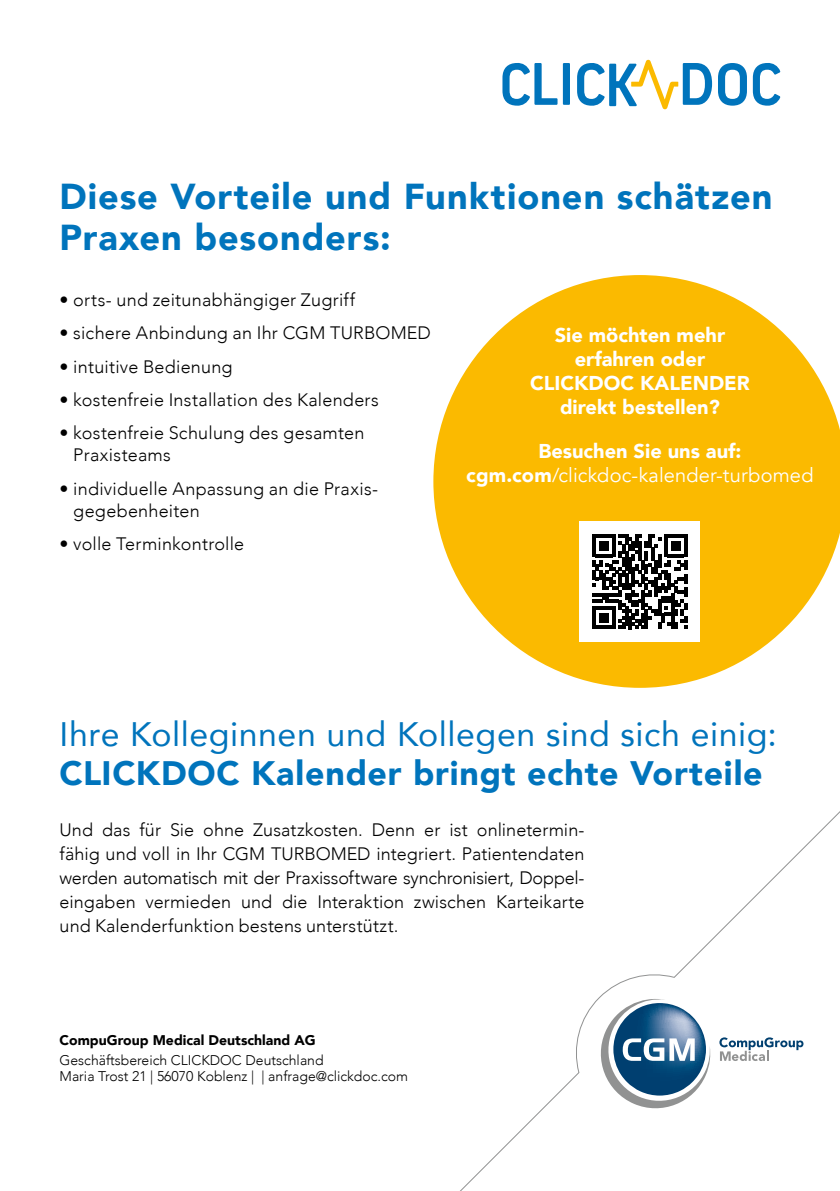
<style>
.page{position:relative;width:840px;height:1191px;background:#fff}
.page>*{position:absolute;margin:0;border:0;box-sizing:border-box;transform-origin:0 0}
.t1{font:900 36px/41px "Avenir";letter-spacing:.03em;color:#0074bc}
.t2{font:33.8px "Avenir";letter-spacing:.015em;color:#0074bc}
.t3{font:900 33.8px "Avenir";letter-spacing:.02em;color:#0074bc}
.t4{font:900 20px/24px "Avenir";color:#fff;text-align:center}
.t5{font:20px/24px "Avenir";letter-spacing:.01em;color:#fff;text-align:center}
.t6{font:300 18px/24px "Avenir";letter-spacing:.015em;color:#000}
.t7{font:300 14px/16px "Avenir";color:#000}
.t8{font:900 14px "Avenir";color:#000}
.s1{font-weight:900}
</style>
<div class="page">
<svg style="left:460px;top:812px;width:379px;height:379px"></svg>
<svg style="left:598px;top:996px;width:112px;height:115px"></svg>
<svg style="left:719px;top:1037px;width:84px;height:24px"></svg>
<div style="left:562px;top:63px;width:7px;height:42px;background:#0074bc"></div>
<svg style="left:502px;top:63px;width:55px;height:43px"></svg>
<svg style="left:752px;top:63px;width:28px;height:43px"></svg>
<svg style="left:718px;top:63px;width:28px;height:43px"></svg>
<svg style="left:577px;top:60px;width:134px;height:49px"></svg>
<svg style="left:433px;top:275px;width:406px;height:413px;fill:#fbba00"></svg>
<div style="left:579px;top:521px;width:121px;height:121px;background:#fff"></div>
<svg style="left:592px;top:534px;width:95px;height:95px"></svg>
<h1 class="t1" style="left:60px;top:175px;width:714px">Diese Vorteile und Funktionen schätzen<br>Praxen besonders:</h1>
<p class="t6" style="left:60px;top:288px;width:297px">• orts- und zeitunabhängiger Zugriff</p>
<p class="t6" style="left:60px;top:321px;width:372px">• sichere Anbindung an Ihr CGM TURBOMED</p>
<p class="t6" style="left:60px;top:354px;width:174px">• intuitive Bedienung</p>
<p class="t6" style="left:60px;top:388px;width:320px">• kostenfreie Installation des Kalenders</p>
<p class="t6" style="left:73px;top:422px;width:292px;line-height:22px;text-indent:-14px">• kostenfreie Schulung des gesamten<br>Praxisteams</p>
<p class="t6" style="left:73px;top:477px;width:306px;line-height:22px;text-indent:-14px">• individuelle Anpassung an die Praxis&shy;gegebenheiten</p>
<p class="t6" style="left:60px;top:532px;width:186px">• volle Terminkontrolle</p>
<p class="t4" style="left:529px;top:322px;width:221px">Sie möchten mehr erfahren oder<br>CLICKDOC KALENDER direkt bestellen?</p>
<p class="t5" style="left:466px;top:439px;width:348px"><span class="s1">Besuchen Sie uns auf: cgm.com</span>/clickdoc-kalender-turbomed</p>
<h2 class="t2" style="left:60px;top:707px;width:718px">Ihre Kolleginnen und Kollegen sind sich einig:</h2>
<h2 class="t3" style="left:60px;top:744px;width:704px">CLICKDOC Kalender bringt echte Vorteile</h2>
<p class="t6" style="left:60px;top:818px;width:526px;text-align:justify">Und das für Sie ohne Zusatzkosten. Denn er ist onlinetermin&shy;fähig und voll in Ihr CGM TURBOMED integriert. Patientendaten werden automatisch mit der Praxissoftware synchronisiert, Doppel&shy;eingaben vermieden und die Interaktion zwischen Karteikarte und Kalenderfunktion bestens unterstützt.</p>
<p class="t8" style="left:60px;top:1028px;width:257px">CompuGroup Medical Deutschland AG</p>
<p class="t7" style="left:60px;top:1052px;width:350px">Geschäftsbereich CLICKDOC Deutschland<br>Maria Trost 21 | 56070 Koblenz | | anfrage@clickdoc.com</p>
</div>
